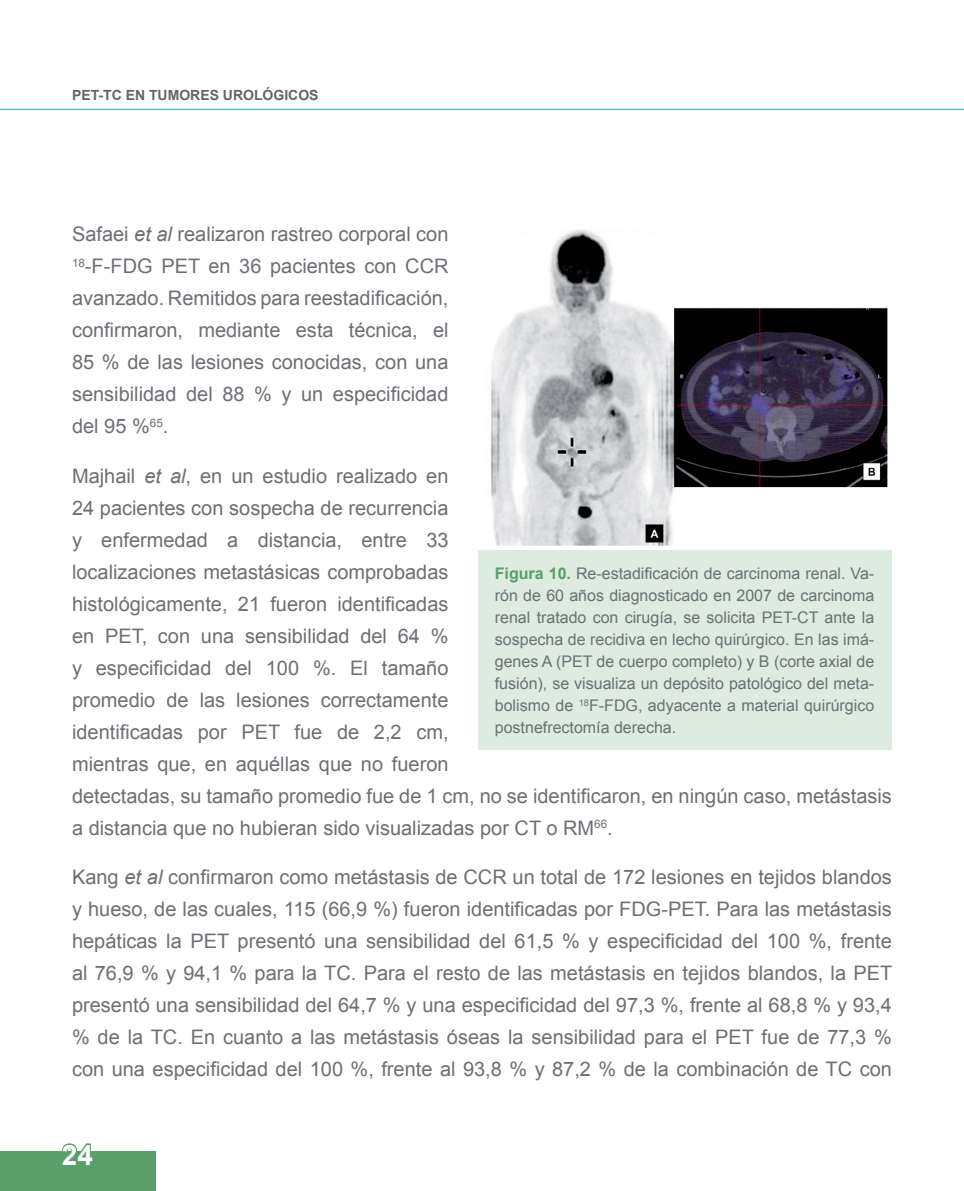
<style>
.page{position:relative;width:964px;height:1191px;background:#fff}
.page>*{position:absolute;margin:0;border:0;box-sizing:border-box;transform-origin:0 0}
.t1{font:700 28px "Arial";color:#fff}
.t2{font:20px/32px "Arial";color:#6c6f74;text-align:justify}
.t3{font:16px/22px "Arial";color:#6c6f74;text-align:justify}
.t4{font:700 14px "Arial";color:#626568}
.s1{font-style:italic}
.s2{font-weight:700;color:#5a9e69}
</style>
<div class="page">
<hr style="left:0;top:109px;width:964px;height:1px;background:#189bd2">
<div style="left:0;top:1151px;width:155px;height:40px;background:#5a9e69"></div>
<svg style="left:62px;top:1143px;width:29px;height:8px"></svg>
<img style="left:491px;top:229px;width:401px;height:322px">
<div style="left:478px;top:550px;width:413px;height:200px;background:#ddebe0"></div>
<p class="t4" style="left:72px;top:88px;width:248px">PET-TC EN TUMORES UROLÓGICOS</p>
<p class="t2" style="left:72px;top:218px;width:378px">Safaei <span class="s1">et al</span> realizaron rastreo corporal con <sup>18</sup>-F-FDG PET en 36 pacientes con CCR avanzado. Remitidos para reestadificación, confirmaron, mediante esta técnica, el 85 % de las lesiones conocidas, con una sensibilidad del 88 % y un especificidad del 95 %<sup>65</sup>.</p>
<p class="t2" style="left:72px;top:459px;width:821px;text-align:left">Majhail <span class="s1">et al</span>, en un estudio realizado en<br>24 pacientes con sospecha de recurrencia<br>y enfermedad a distancia, entre 33<br>localizaciones metastásicas comprobadas<br>histológicamente, 21 fueron identificadas<br>en PET, con una sensibilidad del 64 %<br>y especificidad del 100 %. El tamaño<br>promedio de las lesiones correctamente<br>identificadas por PET fue de 2,2 cm,<br>mientras que, en aquéllas que no fueron<br>detectadas, su tamaño promedio fue de 1 cm, no se identificaron, en ningún caso, metástasis a distancia que no hubieran sido visualizadas por CT o RM<sup>66</sup>.</p>
<p class="t2" style="left:72px;top:860px;width:822px">Kang <span class="s1">et al</span> confirmaron como metástasis de CCR un total de 172 lesiones en tejidos blandos y hueso, de las cuales, 115 (66,9 %) fueron identificadas por FDG-PET. Para las metástasis hepáticas la PET presentó una sensibilidad del 61,5 % y especificidad del 100 %, frente al 76,9 % y 94,1 % para la TC. Para el resto de las metástasis en tejidos blandos, la PET presentó una sensibilidad del 64,7 % y una especificidad del 97,3 %, frente al 68,8 % y 93,4 % de la TC. En cuanto a las metástasis óseas la sensibilidad para el PET fue de 77,3 % con una especificidad del 100 %, frente al 93,8 % y 87,2 % de la combinación de TC con</p>
<p class="t3" style="left:495px;top:562px;width:381px"><span class="s2">Figura 10.</span> Re-estadificación de carcinoma renal. Va&shy;rón de 60 años diagnosticado en 2007 de carcinoma renal tratado con cirugía, se solicita PET-CT ante la sospecha de recidiva en lecho quirúrgico. En las imá&shy;genes A (PET de cuerpo completo) y B (corte axial de fusión), se visualiza un depósito patológico del meta&shy;bolismo de <sup>18</sup>F-FDG, adyacente a material quirúrgico postnefrectomía derecha.</p>
<h1 class="t1" style="left:62px;top:1139px;width:33px">24</h1>
</div>
